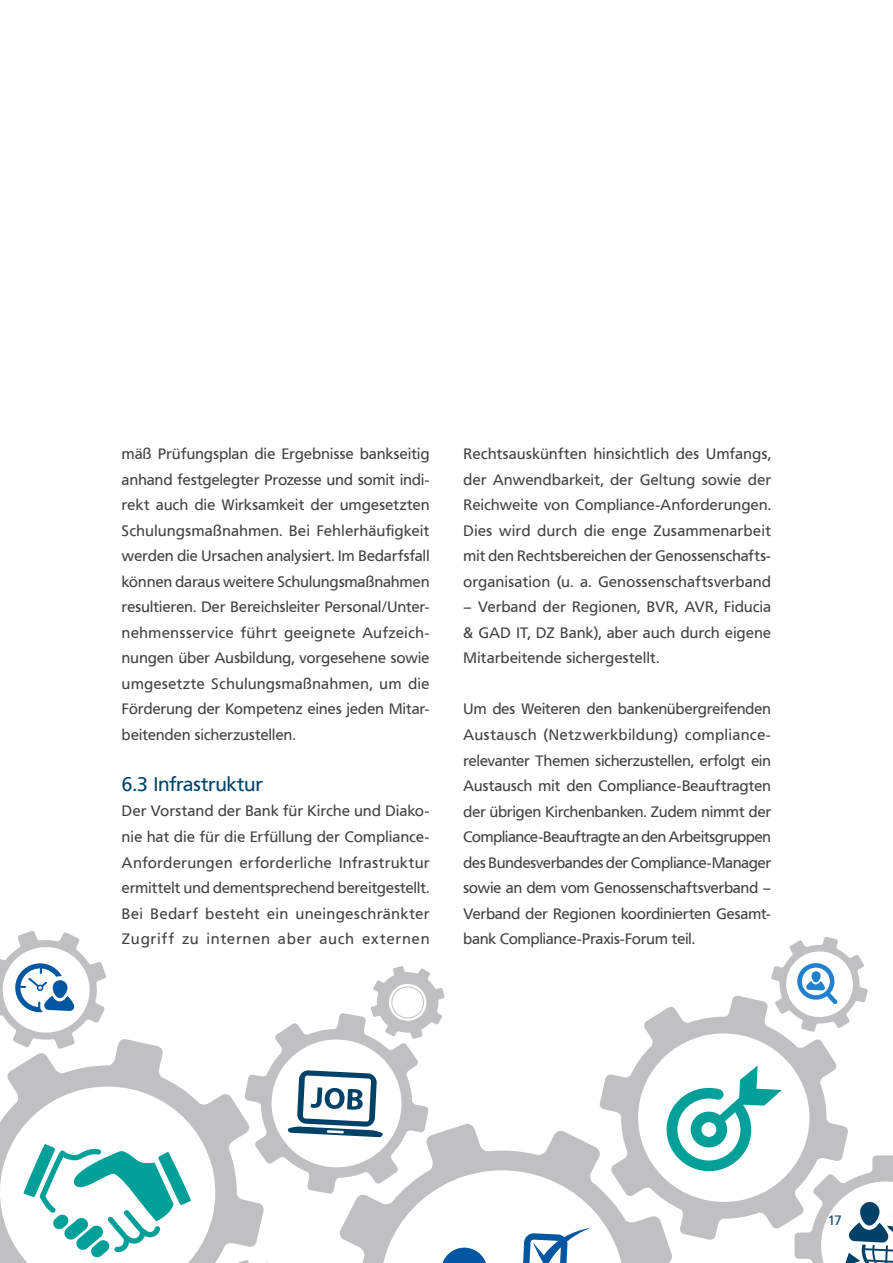
<style>
.page{position:relative;width:893px;height:1263px;background:#fff}
.page>*{position:absolute;margin:0;border:0;box-sizing:border-box;transform-origin:0 0}
.t1{font:19.5px "Frutiger VR";letter-spacing:.01em;color:#00436a}
.t2{font:15px/25.5px "Frutiger VR";letter-spacing:.025em;color:#414042;text-align:justify}
.t3{font:13.5px "Frutiger VR";color:#00436a}
</style>
<div class="page">
<svg style="left:339px;top:1124px;width:333px;height:139px"></svg>
<svg style="left:0;top:1039px;width:268px;height:224px"></svg>
<svg style="left:593px;top:995px;width:255px;height:252px"></svg>
<svg style="left:240px;top:966px;width:206px;height:232px"></svg>
<svg style="left:790px;top:1150px;width:103px;height:113px"></svg>
<svg style="left:413px;top:1219px;width:178px;height:44px"></svg>
<svg style="left:20px;top:1142px;width:174px;height:120px"></svg>
<svg style="left:665px;top:1061px;width:118px;height:113px"></svg>
<svg style="left:0;top:931px;width:109px;height:120px"></svg>
<svg style="left:769px;top:937px;width:99px;height:97px"></svg>
<p class="t2" style="left:122px;top:441px;width:309px">mäß Prüfungsplan die Ergebnisse bankseitig anhand festgelegter Prozesse und somit indi&shy;rekt auch die Wirksamkeit der umgesetzten Schulungsmaßnahmen. Bei Fehlerhäufigkeit werden die Ursachen analysiert. Im Bedarfsfall können daraus weitere Schulungsmaßnahmen resultieren. Der Bereichsleiter Personal/Unter&shy;nehmensservice führt geeignete Aufzeich&shy;nungen über Ausbildung, vorgesehene sowie umgesetzte Schulungsmaßnahmen, um die Förderung der Kompetenz eines jeden Mitar&shy;beitenden sicherzustellen.</p>
<h1 class="t1" style="left:122px;top:773px;width:142px">6.3 Infrastruktur</h1>
<p class="t2" style="left:122px;top:799px;width:309px">Der Vorstand der Bank für Kirche und Diako&shy;nie hat die für die Erfüllung der Compliance-Anforderungen erforderliche Infrastruktur ermittelt und dementsprechend bereitgestellt.<br>Bei Bedarf besteht ein uneingeschränkter Zugriff zu internen aber auch externen</p>
<p class="t2" style="left:463px;top:441px;width:309px">Rechtsauskünften hinsichtlich des Umfangs, der Anwendbarkeit, der Geltung sowie der Reichweite von Compliance-Anforderungen.<br>Dies wird durch die enge Zusammenarbeit mit den Rechtsbereichen der Genossenschafts&shy;organisation (u. a. Genossenschaftsverband</p>
<p class="t2" style="left:463px;top:595px;width:309px">– Verband der Regionen, BVR, AVR, Fiducia &amp; GAD IT, DZ Bank), aber auch durch eigene Mitarbeitende sichergestellt.</p>
<p class="t2" style="left:463px;top:697px;width:309px">Um des Weiteren den bankenübergreifenden Austausch (Netzwerkbildung) compliance&shy;relevanter Themen sicherzustellen, erfolgt ein Austausch mit den Compliance-Beauftragten der übrigen Kirchenbanken. Zudem nimmt der Compliance-Beauftragte an den Arbeitsgruppen des Bundesverbandes der Compliance-Manager sowie an dem vom Genossenschaftsverband – Verband der Regionen koordinierten Gesamt&shy;bank Compliance-Praxis-Forum teil.</p>
<p class="t3" style="left:828px;top:1212px;width:15px">17</p>
</div>
